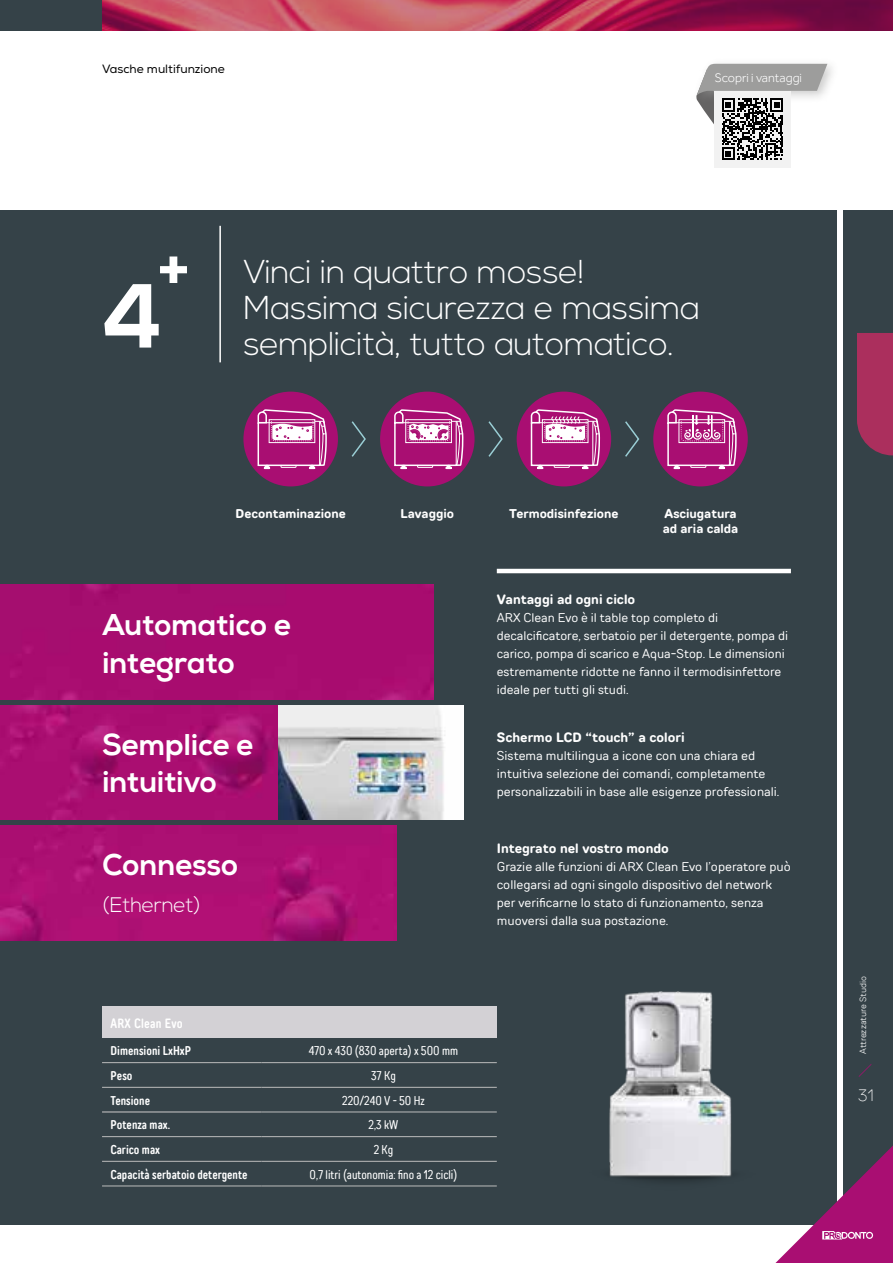
<style>
.page{position:relative;width:893px;height:1263px;background:#fff}
.page>*{position:absolute;margin:0;border:0;box-sizing:border-box;transform-origin:0 0}
.t1{font:800 90.75px "Nexa";color:#fff}
.t2{font:800 64.65px "Nexa";color:#fff}
.t3{font:300 33px/35.7px "Nexa";letter-spacing:-.01em;color:#fff}
.t4{font:800 30px/37.5px "Nexa";letter-spacing:-.01em;color:#fff}
.t5{font:300 21px "Nexa";letter-spacing:-.01em;color:#fff}
.t6{font:200 16.5px "TT Rounds Neue";color:#fff}
.t7{font:700 13.5px "TT Rounds Neue";color:#fff}
.t8{font:13.5px "TT Rounds Neue Com D Bold";letter-spacing:.02em;color:#fff}
.t9{font:12.75px/18px "TT Rounds Neue";color:#fff}
.t10{font:12.75px "TT Rounds Neue Comp";color:#fff}
.t11{font:12.75px "TT Rounds Neue Com D Bold";color:#fff}
.t12{font:700 12.75px/15.3px "TT Rounds Neue";color:#fff}
.t13{font:300 12.75px "Effra CC";color:#fff}
.t14{font:12px "Nexa";color:#000}
.t15{font:300 9px "TT Rounds Neue";color:#fff}
</style>
<div class="page">
<div style="left:0;top:210px;width:836px;height:1015px;background:#354248"></div>
<img style="left:0;top:705px;width:279px;height:115px">
<div style="left:0;top:585px;width:434px;height:115px;background:#a80c6f"></div>
<img style="left:0;top:825px;width:396px;height:115px">
<img style="left:279px;top:705px;width:184px;height:115px">
<hr style="left:497px;top:569px;width:294px;height:4px;background:#fff">
<hr style="left:219px;top:226px;width:2px;height:136px;background:#fff">
<svg style="left:351px;top:421px;width:15px;height:36px"></svg>
<svg style="left:488px;top:421px;width:15px;height:36px"></svg>
<svg style="left:625px;top:421px;width:15px;height:36px"></svg>
<div style="left:243px;top:392px;width:95px;height:94px;background:#a90e72;border-radius:50%"></div>
<svg style="left:257px;top:408px;width:71px;height:61px"></svg>
<div style="left:380px;top:392px;width:95px;height:94px;background:#a90e72;border-radius:50%"></div>
<svg style="left:394px;top:408px;width:70px;height:61px"></svg>
<div style="left:517px;top:392px;width:94px;height:94px;background:#a90e72;border-radius:50%"></div>
<svg style="left:530px;top:408px;width:71px;height:61px"></svg>
<div style="left:653px;top:392px;width:95px;height:94px;background:#a90e72;border-radius:50%"></div>
<svg style="left:667px;top:408px;width:70px;height:61px"></svg>
<img style="left:609px;top:991px;width:123px;height:190px">
<div style="left:102px;top:1006px;width:395px;height:32px;background:#d3d1d5"></div>
<hr style="left:102px;top:1062px;width:159px;height:1px;background:#bcbcbc">
<hr style="left:261px;top:1062px;width:236px;height:1px;background:#bcbcbc">
<hr style="left:102px;top:1087px;width:159px;height:1px;background:#bcbcbc">
<hr style="left:261px;top:1087px;width:236px;height:1px;background:#bcbcbc">
<hr style="left:261px;top:1111px;width:236px;height:1px;background:#bcbcbc">
<hr style="left:102px;top:1136px;width:159px;height:1px;background:#bcbcbc">
<hr style="left:261px;top:1136px;width:236px;height:1px;background:#bcbcbc">
<hr style="left:102px;top:1161px;width:159px;height:1px;background:#bcbcbc">
<hr style="left:261px;top:1161px;width:236px;height:1px;background:#bcbcbc">
<hr style="left:102px;top:1185px;width:159px;height:1px;background:#bcbcbc">
<hr style="left:261px;top:1185px;width:236px;height:1px;background:#bcbcbc">
<hr style="left:102px;top:1111px;width:159px;height:1px;background:#bcbcbc">
<div style="left:0;top:0;width:893px;height:30px;background:#354248"></div>
<div style="left:843px;top:210px;width:50px;height:1015px;background:#354248"></div>
<img style="left:102px;top:0;width:791px;height:30px">
<svg style="left:775px;top:1133px;width:118px;height:130px"></svg>
<svg style="left:859px;top:1064px;width:12px;height:13px"></svg>
<div style="left:857px;top:333px;width:36px;height:122px;background:#ab2f5d"></div>
<div style="left:691px;top:58px;width:148px;height:48px;background:#9d9d9c;opacity:.5"></div>
<div style="left:714px;top:91px;width:77px;height:77px;background:#f2f2f2"></div>
<svg style="left:696px;top:64px;width:131px;height:96px"></svg>
<p class="t14" style="left:102px;top:61px;width:124px">Vasche multifunzione</p>
<p class="t13" style="left:714px;top:70px;width:89px">Scopri i vantaggi</p>
<h2 class="t2" style="left:157px;top:230px;width:35px">+</h2>
<h1 class="t1" style="left:102px;top:261px;width:62px">4</h1>
<h3 class="t3" style="left:243px;top:256px;width:458px">Vinci in quattro mosse!<br>Massima sicurezza e massima</h3>
<h3 class="t3" style="left:243px;top:327px;width:432px">semplicità, tutto automatico.</h3>
<p class="t12" style="left:236px;top:506px;width:112px">Decontaminazione</p>
<p class="t12" style="left:663px;top:506px;width:77px">Asciugatura ad aria calda</p>
<p class="t12" style="left:401px;top:506px;width:55px">Lavaggio</p>
<p class="t12" style="left:509px;top:506px;width:111px">Termodisinfezione</p>
<h3 class="t4" style="left:102px;top:607px;width:191px">Automatico e integrato</h3>
<h3 class="t4" style="left:102px;top:726px;width:153px">Semplice e intuitivo</h3>
<h3 class="t4" style="left:102px;top:846px;width:138px">Connesso</h3>
<h3 class="t5" style="left:102px;top:893px;width:100px">(Ethernet)</h3>
<p class="t8" style="left:111px;top:1014px;width:74px">ARX Clean Evo</p>
<p class="t11" style="left:111px;top:1042px;width:82px">Dimensioni LxHxP</p>
<p class="t10" style="left:309px;top:1043px;width:151px">470 x 430 (830 aperta) x 500 mm</p>
<p class="t11" style="left:111px;top:1067px;width:23px">Peso</p>
<p class="t10" style="left:371px;top:1067px;width:26px">37 Kg</p>
<p class="t11" style="left:111px;top:1092px;width:41px">Tensione</p>
<p class="t10" style="left:342px;top:1092px;width:84px">220/240 V - 50 Hz</p>
<p class="t11" style="left:111px;top:1116px;width:61px">Potenza max.</p>
<p class="t10" style="left:369px;top:1117px;width:31px">2,3 kW</p>
<p class="t11" style="left:111px;top:1141px;width:51px">Carico max</p>
<p class="t10" style="left:374px;top:1141px;width:21px">2 Kg</p>
<p class="t11" style="left:111px;top:1166px;width:138px">Capacità serbatoio detergente</p>
<p class="t10" style="left:310px;top:1166px;width:149px">0,7 litri (autonomia: fino a 12 cicli)</p>
<p class="t7" style="left:497px;top:590px;width:140px">Vantaggi ad ogni ciclo</p>
<p class="t9" style="left:497px;top:608px;width:293px">ARX Clean Evo è il table top completo di decalcificatore, serbatoio per il detergente, pompa di carico, pompa di scarico e Aqua-Stop. Le dimensioni estremamente ridotte ne fanno il termodisinfettore ideale per tutti gli studi.</p>
<p class="t7" style="left:497px;top:728px;width:189px">Schermo LCD “touch” a colori</p>
<p class="t9" style="left:497px;top:746px;width:284px">Sistema multilingua a icone con una chiara ed intuitiva selezione dei comandi, completamente personalizzabili in base alle esigenze professionali.</p>
<p class="t7" style="left:497px;top:839px;width:174px">Integrato nel vostro mondo</p>
<p class="t9" style="left:497px;top:857px;width:296px">Grazie alle funzioni di ARX Clean Evo l’operatore può collegarsi ad ogni singolo dispositivo del network per verificarne lo stato di funzionamento, senza muoversi dalla sua postazione.</p>
<p class="t15" style="left:857px;top:1054px;width:79px;rotate:-90deg">Attrezzature Studio</p>
<p class="t6" style="left:858px;top:1085px;width:17px">31</p>
</div>
